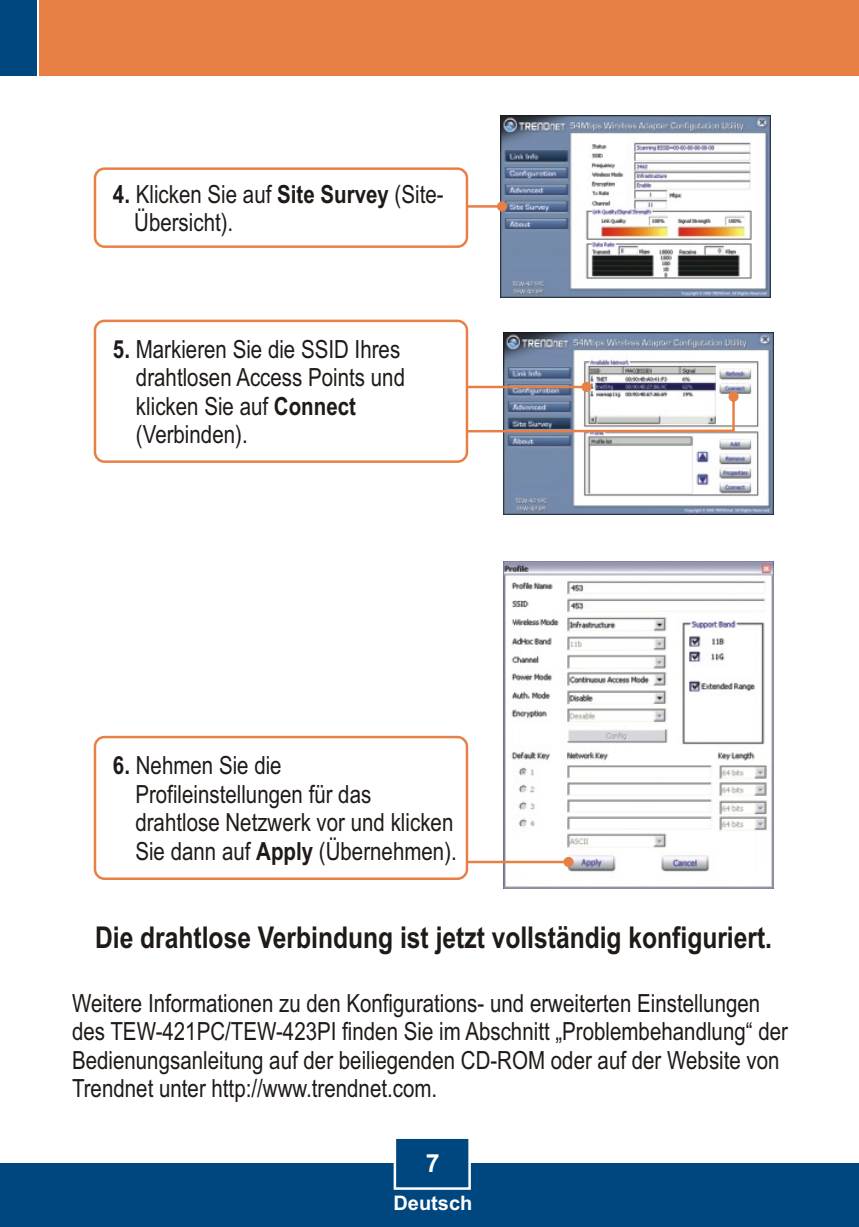
<style>
.page{position:relative;width:859px;height:1227px;background:#fff}
.page>*{position:absolute;margin:0;border:0;box-sizing:border-box;transform-origin:0 0}
.t1{font:700 30px "Arial Narrow";color:#1f1a17}
.t2{font:25px/28.5px "Arial Narrow";color:#1f1a17}
.t3{font:700 25px "Arial";color:#fff}
.t4{font:700 20px "Arial";color:#fff}
.s1{font-weight:700}
</style>
<div class="page">
<div style="left:0;top:1163px;width:859px;height:63px;background:#004780"></div>
<div style="left:39px;top:0;width:820px;height:76px;background:#e88045"></div>
<div style="left:0;top:0;width:36px;height:76px;background:#004780"></div>
<svg style="left:393px;top:1138px;width:78px;height:52px"></svg>
<img style="left:503px;top:561px;width:270px;height:326px">
<img style="left:500px;top:115px;width:270px;height:182px">
<img style="left:503px;top:332px;width:270px;height:182px">
<svg style="left:468px;top:201px;width:39px;height:10px"></svg>
<div style="left:94px;top:167px;width:374px;height:81px;background:#fff;border:3px solid #e88045;border-radius:9px"></div>
<svg style="left:468px;top:382px;width:270px;height:50px"></svg>
<div style="left:94px;top:319px;width:374px;height:144px;background:#fff;border:3px solid #e88045;border-radius:9px"></div>
<svg style="left:468px;top:856px;width:105px;height:10px"></svg>
<div style="left:94px;top:735px;width:374px;height:144px;background:#fff;border:3px solid #e88045;border-radius:9px"></div>
<p class="t2" style="left:134px;top:182px;width:311px;text-indent:-21px"><span class="s1">4.</span> Klicken Sie auf <span class="s1">Site Survey</span> (Site-<br>Übersicht).</p>
<p class="t2" style="left:136px;top:337px;width:270px;text-indent:-23px"><span class="s1">5.</span> Markieren Sie die SSID Ihres drahtlosen Access Points und klicken Sie auf <span class="s1">Connect </span>(Verbinden).</p>
<p class="t2" style="left:135px;top:753px;width:323px;text-indent:-22px"><span class="s1">6.</span> Nehmen Sie die<br>Profileinstellungen für das drahtlose Netzwerk vor und klicken<br>Sie dann auf <span class="s1">Apply</span> (Übernehmen).</p>
<p class="t1" style="left:95px;top:926px;width:678px">Die drahtlose Verbindung ist jetzt vollständig konfiguriert.</p>
<p class="t2" style="left:72px;top:991px;width:717px">Weitere Informationen zu den Konfigurations- und erweiterten Einstellungen des TEW-421PC/TEW-423PI finden Sie im Abschnitt „Problembehandlung“ der Bedienungsanleitung auf der beiliegenden CD-ROM oder auf der Website von Trendnet unter http://www.trendnet.com.</p>
<p class="t3" style="left:426px;top:1153px;width:15px">7</p>
<p class="t4" style="left:393px;top:1194px;width:80px">Deutsch</p>
</div>
